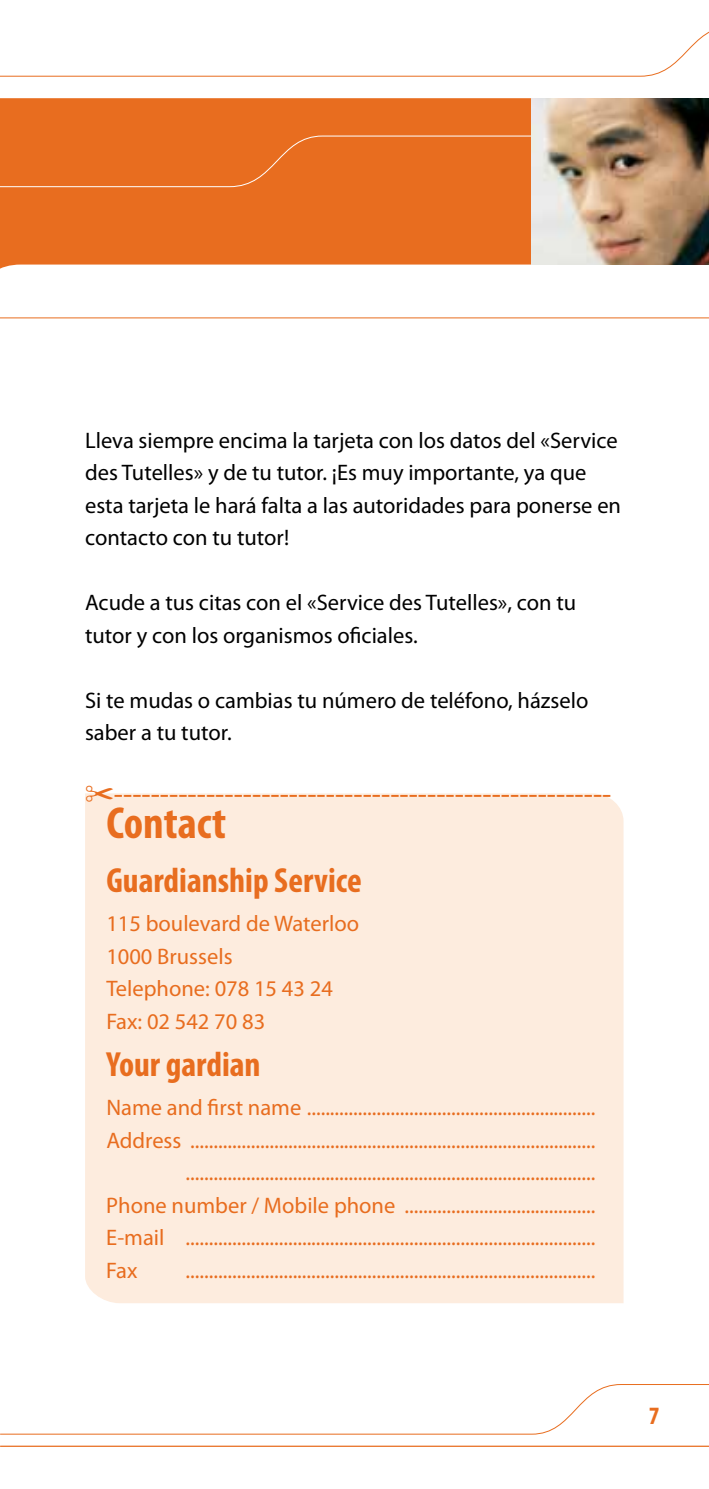
<style>
.page{position:relative;width:709px;height:1489px;background:#fff}
.page>*{position:absolute;margin:0;border:0;box-sizing:border-box;transform-origin:0 0}
.t1{font:700 condensed 45px "Myriad Pro";color:#e86d1f}
.t2{font:700 condensed 35px "Myriad Pro";color:#e86d1f}
.t3{font:30px "Myriad Pro";color:#e86d1f}
.t4{font:700 condensed 25px "Myriad Pro";color:#e86d1f}
.t5{font:22.5px/32.5px "Myriad Pro";color:#e86d1f}
.t6{font:22.5px/32.5px "Myriad Pro";color:#000}
</style>
<div class="page">
<svg style="left:0;top:1384px;width:709px;height:63px"></svg>
<hr style="left:0;top:1445px;width:709px;height:1px;background:#e86d1f">
<div style="left:0;top:98px;width:709px;height:171px;background:#e86d1f"></div>
<svg style="left:0;top:31px;width:709px;height:46px"></svg>
<div style="left:0;top:135px;width:531px;height:52px;background:#e86d1f"></div>
<svg style="left:0;top:317px;width:709px;height:1px"></svg>
<img style="left:531px;top:98px;width:178px;height:166px">
<div style="left:85px;top:793px;width:538px;height:510px;background:#fdecde"></div>
<p class="t6" style="left:85px;top:424px;width:537px">Lleva siempre encima la tarjeta con los datos del «Service des Tutelles» y de tu tutor. ¡Es muy importante, ya que esta tarjeta le hará falta a las autoridades para ponerse en contacto con tu tutor!</p>
<p class="t6" style="left:85px;top:587px;width:492px">Acude a tus citas con el «Service des Tutelles», con tu tutor y con los organismos oficiales.</p>
<p class="t6" style="left:85px;top:684px;width:505px">Si te mudas o cambias tu número de teléfono, házselo saber a tu tutor.</p>
<h3 class="t3" style="left:85px;top:777px;width:528px">✂------------------------------------------------------</h3>
<h1 class="t1" style="left:106px;top:798px;width:121px">Contact</h1>
<h2 class="t2" style="left:106px;top:860px;width:257px">Guardianship Service</h2>
<p class="t5" style="left:106px;top:907px;width:254px">115 boulevard de Waterloo<br>1000 Brussels<br>Telephone: 078 15 43 24<br>Fax: 02 542 70 83</p>
<h2 class="t2" style="left:106px;top:1044px;width:156px">Your gardian</h2>
<p class="t5" style="left:106px;top:1091px;width:491px">Name and first name ..............................................................</p>
<p class="t5" style="left:106px;top:1124px;width:491px">Address .......................................................................................</p>
<p class="t5" style="left:185px;top:1156px;width:411px">........................................................................................</p>
<p class="t5" style="left:106px;top:1189px;width:491px">Phone number / Mobile phone .........................................</p>
<p class="t5" style="left:106px;top:1221px;width:491px">E-mail ........................................................................................</p>
<p class="t5" style="left:106px;top:1254px;width:33px">Fax</p>
<p class="t5" style="left:185px;top:1254px;width:411px">........................................................................................</p>
<p class="t4" style="left:648px;top:1401px;width:12px">7</p>
</div>
